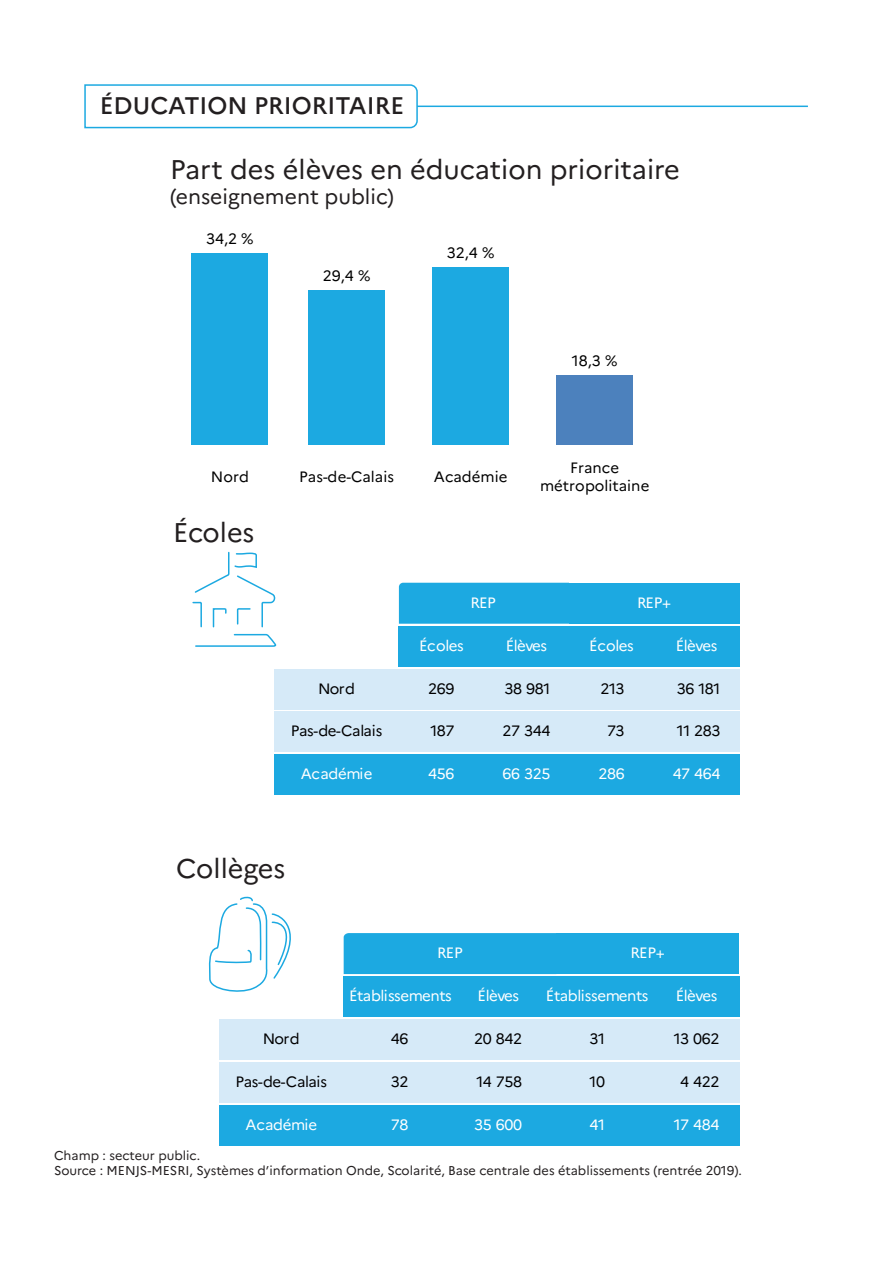
<style>
.page{position:relative;width:893px;height:1263px;background:#fff}
.page>*{position:absolute;margin:0;border:0;box-sizing:border-box;transform-origin:0 0}
.t1{font:27px "Marianne";color:#231f20}
.t2{font:500 24px "Marianne";color:#231f20}
.t3{font:21px "Marianne";color:#231f20}
.t4{font:15px/18px "Marianne";letter-spacing:-.005em;color:#000001;text-align:center}
.t5{font:15px "Marianne";letter-spacing:-.025em;color:#fff}
.t6{font:15px "Marianne";letter-spacing:-.025em;color:#000001}
.t7{font:12.75px "Marianne";color:#231f20}
</style>
<div class="page">
<svg style="left:84px;top:84px;width:335px;height:45px"></svg>
<hr style="left:417px;top:106px;width:391px;height:1px;background:#1ca9e1">
<div style="left:192px;top:253px;width:76px;height:192px;background:#1ca9e1"></div>
<div style="left:308px;top:291px;width:77px;height:154px;background:#1ca9e1"></div>
<div style="left:432px;top:268px;width:77px;height:177px;background:#1ca9e1"></div>
<div style="left:556px;top:375px;width:77px;height:70px;background:#4c81bd"></div>
<div style="left:569px;top:583px;width:170px;height:41px;background:#1ca9e1"></div>
<div style="left:399px;top:583px;width:170px;height:41px;background:#1ca9e1"></div>
<div style="left:654px;top:626px;width:85px;height:41px;background:#1ca9e1"></div>
<div style="left:569px;top:626px;width:85px;height:41px;background:#1ca9e1"></div>
<div style="left:484px;top:626px;width:85px;height:41px;background:#1ca9e1"></div>
<div style="left:399px;top:626px;width:85px;height:41px;background:#1ca9e1"></div>
<div style="left:654px;top:668px;width:85px;height:41px;background:#d6eaf8"></div>
<div style="left:569px;top:668px;width:85px;height:41px;background:#d6eaf8"></div>
<div style="left:484px;top:668px;width:85px;height:41px;background:#d6eaf8"></div>
<div style="left:399px;top:668px;width:85px;height:41px;background:#d6eaf8"></div>
<div style="left:274px;top:668px;width:125px;height:41px;background:#d6eaf8"></div>
<div style="left:654px;top:711px;width:85px;height:41px;background:#d6eaf8"></div>
<div style="left:569px;top:711px;width:85px;height:41px;background:#d6eaf8"></div>
<div style="left:484px;top:711px;width:85px;height:41px;background:#d6eaf8"></div>
<div style="left:399px;top:711px;width:85px;height:41px;background:#d6eaf8"></div>
<div style="left:274px;top:711px;width:125px;height:41px;background:#d6eaf8"></div>
<div style="left:654px;top:754px;width:85px;height:41px;background:#1ca9e1"></div>
<div style="left:569px;top:754px;width:85px;height:41px;background:#1ca9e1"></div>
<div style="left:484px;top:754px;width:85px;height:41px;background:#1ca9e1"></div>
<div style="left:399px;top:754px;width:85px;height:41px;background:#1ca9e1"></div>
<div style="left:274px;top:754px;width:125px;height:41px;background:#1ca9e1"></div>
<svg style="left:192px;top:551px;width:85px;height:96px"></svg>
<svg style="left:208px;top:896px;width:83px;height:96px"></svg>
<div style="left:556px;top:933px;width:183px;height:41px;background:#1ca9e1"></div>
<div style="left:344px;top:933px;width:212px;height:41px;background:#1ca9e1"></div>
<div style="left:654px;top:976px;width:85px;height:41px;background:#1ca9e1"></div>
<div style="left:456px;top:976px;width:85px;height:41px;background:#1ca9e1"></div>
<div style="left:344px;top:976px;width:113px;height:41px;background:#1ca9e1"></div>
<div style="left:654px;top:1019px;width:85px;height:41px;background:#d6eaf8"></div>
<div style="left:540px;top:1019px;width:114px;height:41px;background:#d6eaf8"></div>
<div style="left:456px;top:1019px;width:84px;height:41px;background:#d6eaf8"></div>
<div style="left:344px;top:1019px;width:112px;height:41px;background:#d6eaf8"></div>
<div style="left:219px;top:1019px;width:125px;height:41px;background:#d6eaf8"></div>
<div style="left:654px;top:1062px;width:85px;height:41px;background:#d6eaf8"></div>
<div style="left:540px;top:1062px;width:114px;height:41px;background:#d6eaf8"></div>
<div style="left:456px;top:1062px;width:84px;height:41px;background:#d6eaf8"></div>
<div style="left:344px;top:1062px;width:112px;height:41px;background:#d6eaf8"></div>
<div style="left:219px;top:1062px;width:125px;height:41px;background:#d6eaf8"></div>
<div style="left:654px;top:1105px;width:85px;height:41px;background:#1ca9e1"></div>
<div style="left:540px;top:1105px;width:114px;height:41px;background:#1ca9e1"></div>
<div style="left:456px;top:1105px;width:84px;height:41px;background:#1ca9e1"></div>
<div style="left:344px;top:1105px;width:112px;height:41px;background:#1ca9e1"></div>
<div style="left:219px;top:1105px;width:125px;height:41px;background:#1ca9e1"></div>
<div style="left:540px;top:976px;width:114px;height:41px;background:#1ca9e1"></div>
<p class="t2" style="left:100px;top:91px;width:306px">ÉDUCATION PRIORITAIRE</p>
<p class="t1" style="left:170px;top:153px;width:511px">Part des élèves en éducation prioritaire</p>
<p class="t3" style="left:170px;top:184px;width:225px">(enseignement public)</p>
<p class="t4" style="left:206px;top:229px;width:49px">34,2 %</p>
<p class="t4" style="left:323px;top:266px;width:49px">29,4 %</p>
<p class="t4" style="left:447px;top:243px;width:49px">32,4 %</p>
<p class="t4" style="left:572px;top:351px;width:47px">18,3 %</p>
<p class="t4" style="left:211px;top:467px;width:40px">Nord</p>
<p class="t4" style="left:299px;top:467px;width:96px">Pas-de-Calais</p>
<p class="t4" style="left:434px;top:467px;width:75px">Académie</p>
<p class="t4" style="left:540px;top:458px;width:111px">France métropolitaine</p>
<p class="t1" style="left:173px;top:516px;width:83px">Écoles</p>
<p class="t5" style="left:471px;top:593px;width:27px">REP</p>
<p class="t5" style="left:637px;top:593px;width:36px">REP+</p>
<p class="t5" style="left:419px;top:636px;width:46px">Écoles</p>
<p class="t5" style="left:506px;top:636px;width:43px">Élèves</p>
<p class="t5" style="left:589px;top:636px;width:46px">Écoles</p>
<p class="t5" style="left:676px;top:636px;width:43px">Élèves</p>
<p class="t4" style="left:318px;top:679px;width:38px">Nord</p>
<p class="t4" style="left:428px;top:679px;width:28px">269</p>
<p class="t4" style="left:505px;top:679px;width:47px">38 981</p>
<p class="t4" style="left:600px;top:679px;width:26px">213</p>
<p class="t4" style="left:677px;top:679px;width:45px">36 181</p>
<p class="t6" style="left:291px;top:722px;width:93px">Pas-de-Calais</p>
<p class="t4" style="left:430px;top:722px;width:26px">187</p>
<p class="t4" style="left:503px;top:722px;width:49px">27 344</p>
<p class="t4" style="left:607px;top:722px;width:19px">73</p>
<p class="t4" style="left:677px;top:722px;width:45px">11 283</p>
<p class="t5" style="left:301px;top:765px;width:73px">Académie</p>
<p class="t5" style="left:428px;top:765px;width:28px">456</p>
<p class="t5" style="left:503px;top:765px;width:49px">66 325</p>
<p class="t5" style="left:598px;top:765px;width:28px">286</p>
<p class="t5" style="left:673px;top:765px;width:49px">47 464</p>
<p class="t1" style="left:176px;top:852px;width:111px">Collèges</p>
<p class="t4" style="left:263px;top:1029px;width:38px">Nord</p>
<p class="t6" style="left:235px;top:1072px;width:93px">Pas-de-Calais</p>
<p class="t5" style="left:246px;top:1115px;width:73px">Académie</p>
<p class="t5" style="left:437px;top:943px;width:27px">REP</p>
<p class="t5" style="left:631px;top:943px;width:36px">REP+</p>
<p class="t5" style="left:349px;top:987px;width:104px">Établissements</p>
<p class="t5" style="left:546px;top:987px;width:104px">Établissements</p>
<p class="t4" style="left:391px;top:1029px;width:19px">46</p>
<p class="t4" style="left:474px;top:1029px;width:49px">20 842</p>
<p class="t4" style="left:589px;top:1029px;width:17px">31</p>
<p class="t4" style="left:674px;top:1029px;width:47px">13 062</p>
<p class="t4" style="left:391px;top:1072px;width:19px">32</p>
<p class="t4" style="left:476px;top:1072px;width:47px">14 758</p>
<p class="t4" style="left:589px;top:1072px;width:17px">10</p>
<p class="t4" style="left:680px;top:1072px;width:41px">4 422</p>
<p class="t5" style="left:391px;top:1115px;width:19px">78</p>
<p class="t5" style="left:474px;top:1115px;width:49px">35 600</p>
<p class="t5" style="left:589px;top:1115px;width:17px">41</p>
<p class="t5" style="left:674px;top:1115px;width:47px">17 484</p>
<p class="t5" style="left:478px;top:987px;width:43px">Élèves</p>
<p class="t5" style="left:676px;top:987px;width:43px">Élèves</p>
<p class="t7" style="left:54px;top:1147px;width:148px">Champ : secteur public.</p>
<p class="t7" style="left:54px;top:1163px;width:690px">Source : MENJS-MESRI, Systèmes d’information Onde, Scolarité, Base centrale des établissements (rentrée 2019).</p>
</div>
